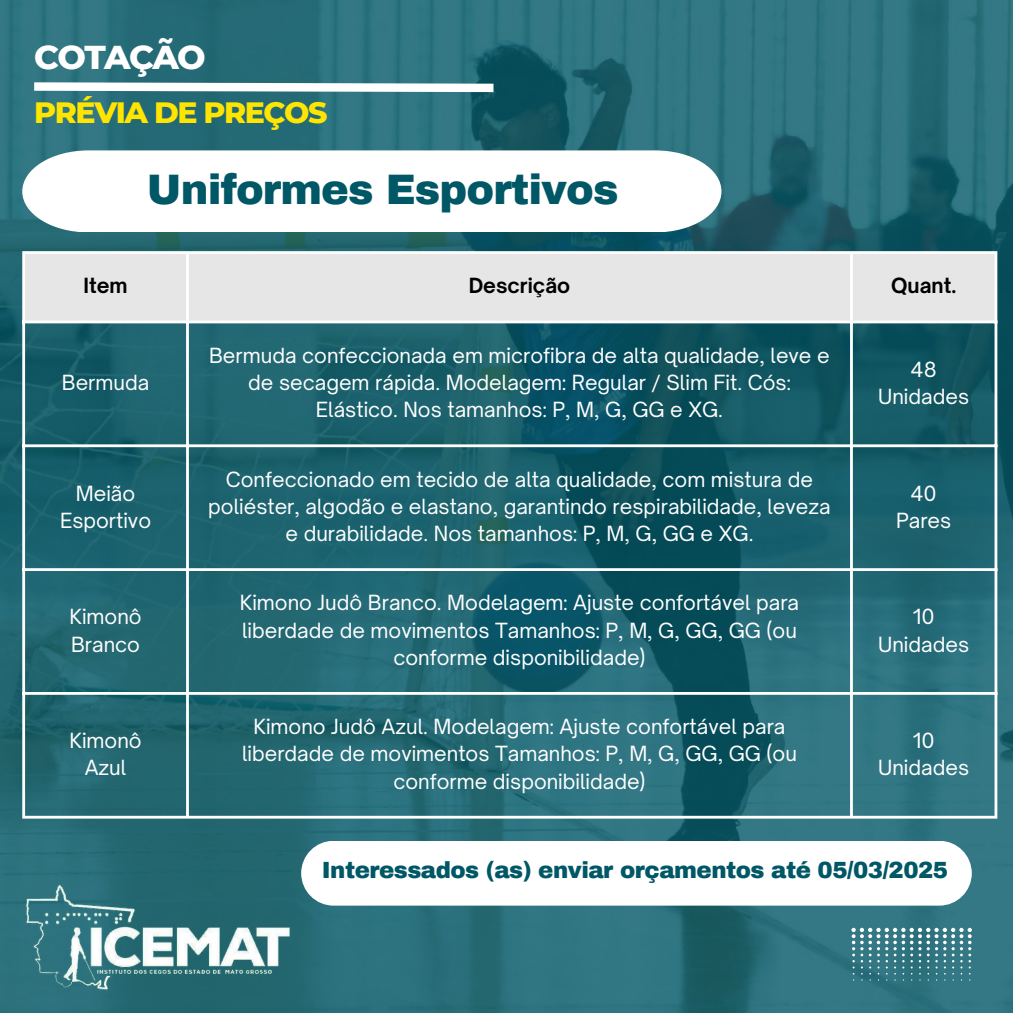
<style>
.page{position:relative;width:1013px;height:1013px;background:#fff}
.page>*{position:absolute;margin:0;border:0;box-sizing:border-box;transform-origin:0 0}
.t1{font:900 41.62px "Archivo";letter-spacing:-.02em;color:#005766}
.t2{font:800 33.75px "Montserrat";letter-spacing:-.05em;color:#fff}
.t3{font:800 30px "Montserrat";letter-spacing:-.05em;color:#ffe500}
.t4{font:900 22.88px "Archivo";letter-spacing:-.02em;color:#005766}
.t5{font:20px/27.2px "Open Sauce One";color:#fff;text-align:center}
.t6{font:700 20px "Open Sauce One";color:#000}
</style>
<div class="page">
<img style="left:0;top:0;width:1012px;height:1012px">
<svg style="left:26px;top:78px;width:476px;height:18px"></svg>
<svg style="left:22px;top:150px;width:699px;height:82px"></svg>
<div style="left:25px;top:254px;width:969px;height:66px;background:#e6e6e6"></div>
<hr style="left:22px;top:254px;width:3px;height:561px;background:#fff">
<hr style="left:186px;top:254px;width:3px;height:561px;background:#fff">
<hr style="left:850px;top:254px;width:2px;height:561px;background:#fff">
<hr style="left:994px;top:254px;width:3px;height:561px;background:#fff">
<hr style="left:22px;top:251px;width:975px;height:3px;background:#fff">
<hr style="left:22px;top:320px;width:975px;height:3px;background:#fff">
<hr style="left:22px;top:444px;width:975px;height:3px;background:#fff">
<hr style="left:22px;top:568px;width:975px;height:3px;background:#fff">
<hr style="left:22px;top:692px;width:975px;height:2px;background:#fff">
<hr style="left:22px;top:815px;width:975px;height:3px;background:#fff">
<svg style="left:851px;top:927px;width:120px;height:53px;background:#4c8892"></svg>
<img style="left:3px;top:879px;width:298px;height:118px">
<div style="left:301px;top:840px;width:670px;height:65px;background:#fff;border-radius:32px"></div>
<h2 class="t2" style="left:34px;top:37px;width:173px">COTAÇÃO</h2>
<h3 class="t3" style="left:34px;top:94px;width:295px">PRÉVIA DE PREÇOS</h3>
<h1 class="t1" style="left:147px;top:167px;width:473px">Uniformes Esportivos</h1>
<p class="t6" style="left:83px;top:273px;width:46px">Item</p>
<p class="t6" style="left:468px;top:273px;width:103px">Descrição</p>
<p class="t6" style="left:891px;top:273px;width:67px">Quant.</p>
<p class="t5" style="left:62px;top:369px;width:89px">Bermuda</p>
<p class="t5" style="left:60px;top:479px;width:93px">Meião<br>Esportivo</p>
<p class="t5" style="left:69px;top:603px;width:74px;text-align:left">Kimonô<br>Branco</p>
<p class="t5" style="left:69px;top:727px;width:74px">Kimonô<br>Azul</p>
<p class="t5" style="left:209px;top:341px;width:622px">Bermuda confeccionada em microfibra de alta qualidade, leve e de secagem rápida. Modelagem: Regular / Slim Fit. Cós:<br>Elástico. Nos tamanhos: P, M, G, GG e XG.</p>
<p class="t5" style="left:208px;top:465px;width:624px">Confeccionado em tecido de alta qualidade, com mistura de poliéster, algodão e elastano, garantindo respirabilidade, leveza e durabilidade. Nos tamanhos: P, M, G, GG e XG.</p>
<p class="t5" style="left:240px;top:589px;width:561px">Kimono Judô Branco. Modelagem: Ajuste confortável para liberdade de movimentos Tamanhos: P, M, G, GG, GG (ou conforme disponibilidade)</p>
<p class="t5" style="left:242px;top:713px;width:556px">Kimono Judô Azul. Modelagem: Ajuste confortável para liberdade de movimentos Tamanhos: P, M, G, GG, GG (ou conforme disponibilidade)</p>
<p class="t5" style="left:878px;top:355px;width:92px">48<br>Unidades</p>
<p class="t5" style="left:896px;top:479px;width:57px">40<br>Pares</p>
<p class="t5" style="left:878px;top:603px;width:92px">10<br>Unidades</p>
<p class="t5" style="left:878px;top:727px;width:92px">10<br>Unidades</p>
<p class="t4" style="left:322px;top:858px;width:628px">Interessados (as) enviar orçamentos até 05/03/2025</p>
</div>
